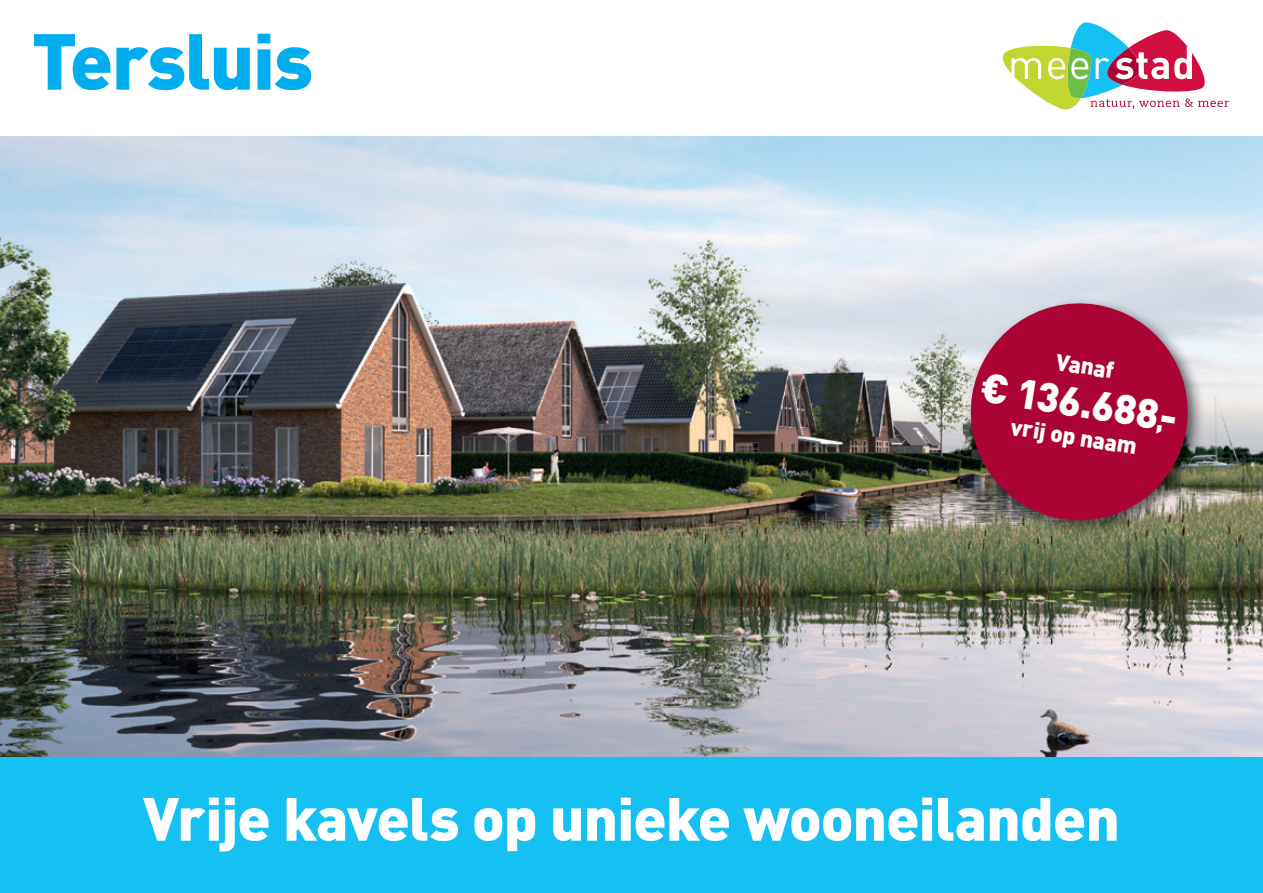
<style>
.page{position:relative;width:1263px;height:893px;background:#fff}
.page>*{position:absolute;margin:0;border:0;box-sizing:border-box;transform-origin:0 0}
.t1{font:900 78px "DIN Pro";letter-spacing:-.025em;color:#00aeef}
.t2{font:900 60px "DIN Pro";letter-spacing:-.02em;color:#fff}
.t3{font:900 40.8px "DIN Pro";color:#fff}
.t4{font:900 22.95px "DIN Pro";color:#fff}
</style>
<div class="page">
<img style="left:0;top:136px;width:1263px;height:621px">
<img style="left:964px;top:296px;width:241px;height:241px">
<svg style="left:963px;top:295px;width:233px;height:233px;background:#a73756"></svg>
<div style="left:0;top:757px;width:1263px;height:136px;background:#15c0f2"></div>
<svg style="left:1002px;top:22px;width:227px;height:88px"></svg>
<svg style="left:1156px;top:415px;width:19px;height:20px"></svg>
<h1 class="t1" style="left:32px;top:8px;width:283px">Tersluis</h1>
<p class="t4" style="left:1058px;top:346px;width:60px;rotate:9deg">Vanaf</p>
<p class="t3" style="left:986px;top:359px;width:181px;rotate:9deg">€ 136.688</p>
<p class="t4" style="left:1013px;top:411px;width:129px;rotate:9deg">vrij op naam</p>
<p class="t2" style="left:143px;top:778px;width:978px">Vrije kavels op unieke wooneilanden</p>
</div>
